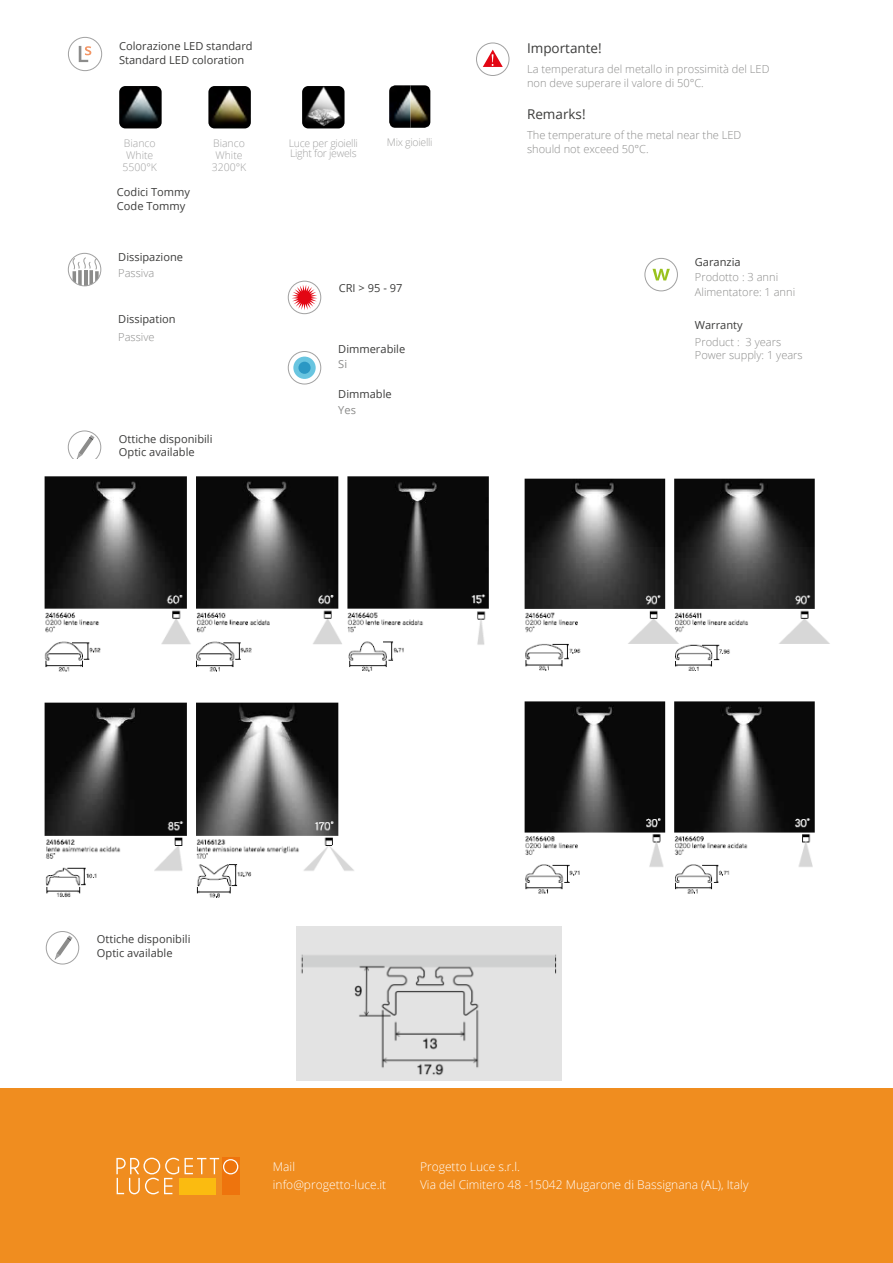
<style>
.page{position:relative;width:893px;height:1263px;background:#fff}
.page>*{position:absolute;margin:0;border:0;box-sizing:border-box;transform-origin:0 0}
.t1{font:13.5px "Open Sans";color:#3c3c3b}
.t2{font:300 12px "Open Sans";color:#fff}
.t3{font:300 11.1px/14.9px "Open Sans";color:#8c8c8b}
.t4{font:11.1px "Open Sans";color:#3c3c3b}
.t5{font:11.1px/13.5px "Open Sans";color:#3c3c3b}
.t6{font:11.1px "Open Sans";color:#8c8c8b}
.t7{font:300 10.5px "Open Sans";color:#a1a1a1}
.t8{font:300 10.5px "Open Sans";letter-spacing:-.025em;color:#a1a1a1}
.t9{font:300 10.5px "Open Sans";letter-spacing:-.025em;color:#a1a1a0}
.s1{font-style:inherit}
.s2{font-weight:400;color:#3c3c3b}
</style>
<div class="page">
<div style="left:476px;top:43px;width:33px;height:33px;border:1px solid #a1a1a1;border-radius:50%"></div>
<svg style="left:483px;top:50px;width:20px;height:17px"></svg>
<img style="left:119px;top:86px;width:43px;height:42px">
<img style="left:302px;top:86px;width:43px;height:42px">
<img style="left:208px;top:86px;width:43px;height:42px">
<div style="left:68px;top:431px;width:33px;height:33px;border:1px solid #a1a1a1;border-radius:50%"></div>
<svg style="left:77px;top:435px;width:17px;height:24px"></svg>
<div style="left:0;top:1089px;width:893px;height:174px;background:#f08d1f"></div>
<div style="left:222px;top:1158px;width:17px;height:37px;background:#ee740d"></div>
<div style="left:179px;top:1178px;width:36px;height:17px;background:#fbbb10"></div>
<svg style="left:116px;top:1158px;width:122px;height:36px"></svg>
<div style="left:644px;top:258px;width:34px;height:33px;border:1px solid #a1a1a1;border-radius:50%"></div>
<svg style="left:652px;top:269px;width:18px;height:11px"></svg>
<div style="left:68px;top:253px;width:33px;height:33px;border:1px solid #a1a1a1;border-radius:50%"></div>
<svg style="left:72px;top:257px;width:27px;height:29px"></svg>
<div style="left:288px;top:281px;width:33px;height:33px;border:1px solid #a1a1a1;border-radius:50%"></div>
<svg style="left:292px;top:285px;width:25px;height:25px"></svg>
<svg style="left:283px;top:347px;width:43px;height:42px"></svg>
<div style="left:288px;top:351px;width:33px;height:33px;border:1px solid #a1a1a1;border-radius:50%"></div>
<div style="left:293px;top:357px;width:23px;height:22px;background:#69c5e0;border-radius:50%"></div>
<svg style="left:298px;top:362px;width:13px;height:12px"></svg>
<div style="left:68px;top:37px;width:34px;height:34px;border:1px solid #a1a1a1;border-radius:50%"></div>
<svg style="left:79px;top:46px;width:12px;height:16px"></svg>
<img style="left:524px;top:478px;width:306px;height:416px">
<img style="left:44px;top:459px;width:445px;height:439px">
<div style="left:46px;top:931px;width:33px;height:33px;border:1px solid #a1a1a1;border-radius:50%"></div>
<svg style="left:55px;top:935px;width:17px;height:25px"></svg>
<img style="left:297px;top:926px;width:265px;height:154px">
<img style="left:389px;top:85px;width:41px;height:43px">
<p class="t4" style="left:119px;top:38px;width:135px">Colorazione LED standard</p>
<p class="t4" style="left:119px;top:52px;width:127px">Standard LED coloration</p>
<p class="t7" style="left:124px;top:136px;width:33px">Bianco</p>
<p class="t7" style="left:126px;top:148px;width:29px">White</p>
<p class="t7" style="left:123px;top:160px;width:36px">5500°K</p>
<p class="t4" style="left:117px;top:185px;width:75px">Codici Tommy</p>
<p class="t4" style="left:117px;top:198px;width:70px">Code Tommy</p>
<p class="t4" style="left:118px;top:250px;width:66px">Dissipazione</p>
<p class="t3" style="left:118px;top:266px;width:38px">Passiva</p>
<p class="t4" style="left:118px;top:312px;width:59px">Dissipation</p>
<p class="t3" style="left:118px;top:329px;width:38px">Passive</p>
<p class="t7" style="left:213px;top:136px;width:33px">Bianco</p>
<p class="t7" style="left:215px;top:148px;width:29px">White</p>
<p class="t7" style="left:212px;top:160px;width:36px">3200°K</p>
<p class="t5" style="left:119px;top:432px;width:95px">Ottiche disponibili<br>Optic available</p>
<p class="t8" style="left:289px;top:136px;width:70px">Luce per gioielli</p>
<p class="t8" style="left:290px;top:146px;width:68px">Light for jewels</p>
<p class="t9" style="left:387px;top:135px;width:47px">Mix gioielli</p>
<p class="t4" style="left:339px;top:280px;width:65px">CRI &gt; 9<span class="s1">5</span> - 97</p>
<p class="t4" style="left:338px;top:341px;width:68px">Dimmerabile</p>
<p class="t6" style="left:338px;top:357px;width:10px">Si</p>
<p class="t4" style="left:338px;top:387px;width:55px">Dimmable</p>
<p class="t6" style="left:338px;top:402px;width:19px">Yes</p>
<p class="t1" style="left:527px;top:39px;width:76px">Importante!</p>
<p class="t3" style="left:527px;top:61px;width:244px">La temperatura del metallo in prossimità del LED</p>
<p class="t3" style="left:527px;top:75px;width:178px">non deve superare il valore di 50°C.</p>
<p class="t1" style="left:527px;top:105px;width:60px">Remarks!</p>
<p class="t3" style="left:527px;top:128px;width:216px">The temperature of the metal near the LED</p>
<p class="t3" style="left:527px;top:141px;width:123px">should not exceed 50°C.</p>
<p class="t3" style="left:695px;top:254px;width:102px"><span class="s2">Garanzia<br></span>Prodotto : 3 anni<br>Alimentatore: 1 anni</p>
<p class="t3" style="left:695px;top:316px;width:88px;line-height:17.1px"><span class="s2">Warranty<br></span>Product : 3 years</p>
<p class="t3" style="left:695px;top:348px;width:109px">Power supply: 1 years</p>
<p class="t5" style="left:97px;top:932px;width:95px">Ottiche disponibili<br>Optic available</p>
<p class="t2" style="left:273px;top:1158px;width:24px">Mail</p>
<p class="t2" style="left:273px;top:1176px;width:115px">info@progetto-luce.it</p>
<p class="t2" style="left:420px;top:1158px;width:101px">Progetto Luce s.r.l.</p>
<p class="t2" style="left:420px;top:1176px;width:330px">Via del Cimitero 48 -15042 Mugarone di Bassignana (AL), Italy</p>
</div>
